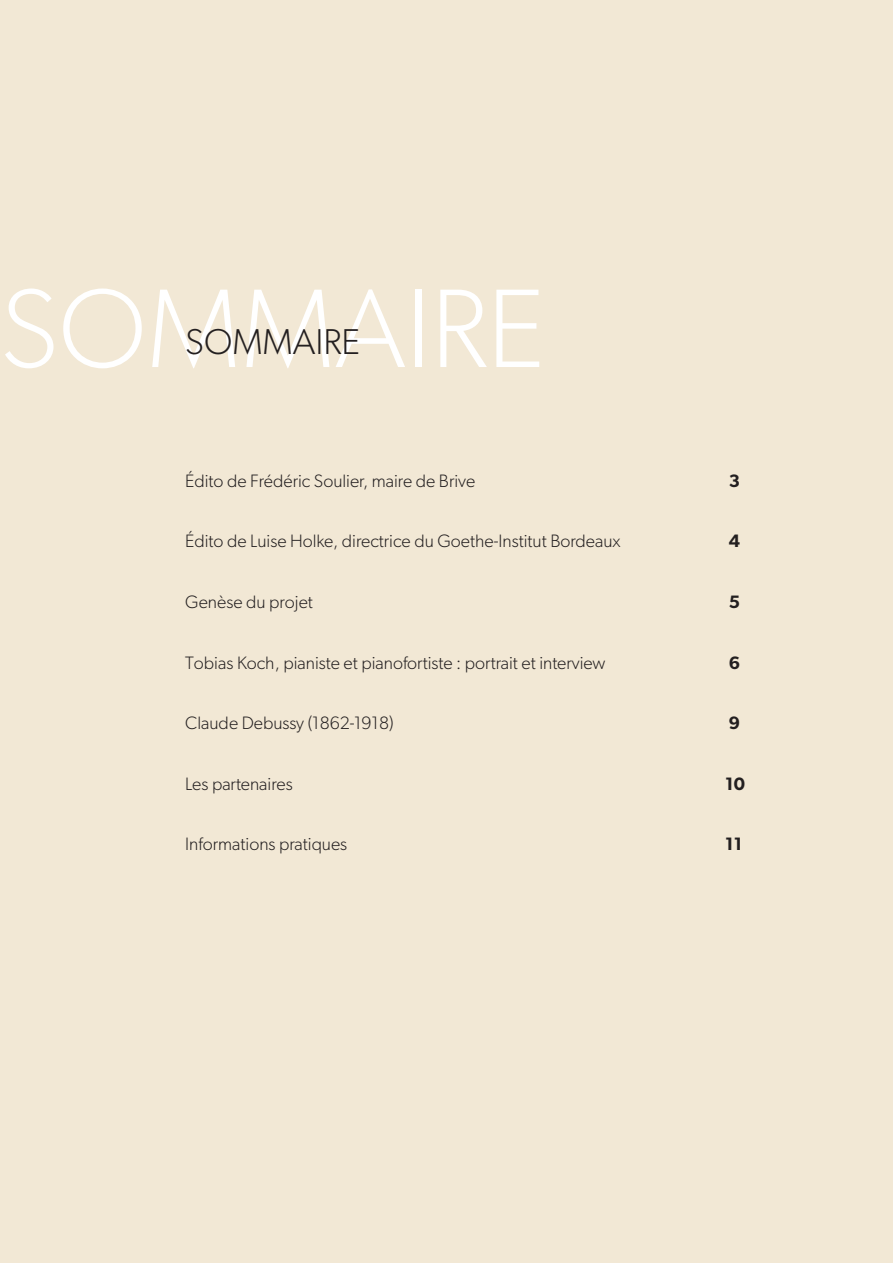
<style>
.page{position:relative;width:893px;height:1263px;background:#f2e8d5}
.page>*{position:absolute;margin:0;border:0;box-sizing:border-box;transform-origin:0 0}
.t1{font:300 112.2px "Gibson";color:#fff}
.t2{font:300 36px "Gibson";color:#231f20}
.t3{font:300 18px "Gibson";color:#231f20}
.t4{font:600 18px "Gibson";color:#231f20}
</style>
<div class="page">
<h1 class="t1" style="left:0;top:290px;width:546px">SOMMaIRE</h1>
<h2 class="t2" style="left:185px;top:329px;width:176px">SOMMaIRE</h2>
<p class="t3" style="left:185px;top:474px;width:291px">Édito de Frédéric Soulier, maire de Brive</p>
<p class="t4" style="left:729px;top:474px;width:13px">3</p>
<p class="t3" style="left:185px;top:535px;width:437px">Édito de luise holke, directrice du Goethe-Institut Bordeaux</p>
<p class="t4" style="left:729px;top:535px;width:13px">4</p>
<p class="t3" style="left:185px;top:596px;width:129px">Genèse du projet</p>
<p class="t4" style="left:729px;top:596px;width:13px">5</p>
<p class="t3" style="left:185px;top:656px;width:422px">tobias Koch, pianiste et pianofortiste : portrait et interview</p>
<p class="t4" style="left:729px;top:656px;width:13px">6</p>
<p class="t3" style="left:185px;top:717px;width:210px">claude Debussy (1862-1918)</p>
<p class="t4" style="left:729px;top:717px;width:13px">9</p>
<p class="t3" style="left:185px;top:777px;width:109px">les partenaires</p>
<p class="t4" style="left:725px;top:777px;width:21px">10</p>
<p class="t3" style="left:185px;top:838px;width:163px">Informations pratiques</p>
<p class="t4" style="left:725px;top:838px;width:18px">11</p>
</div>
